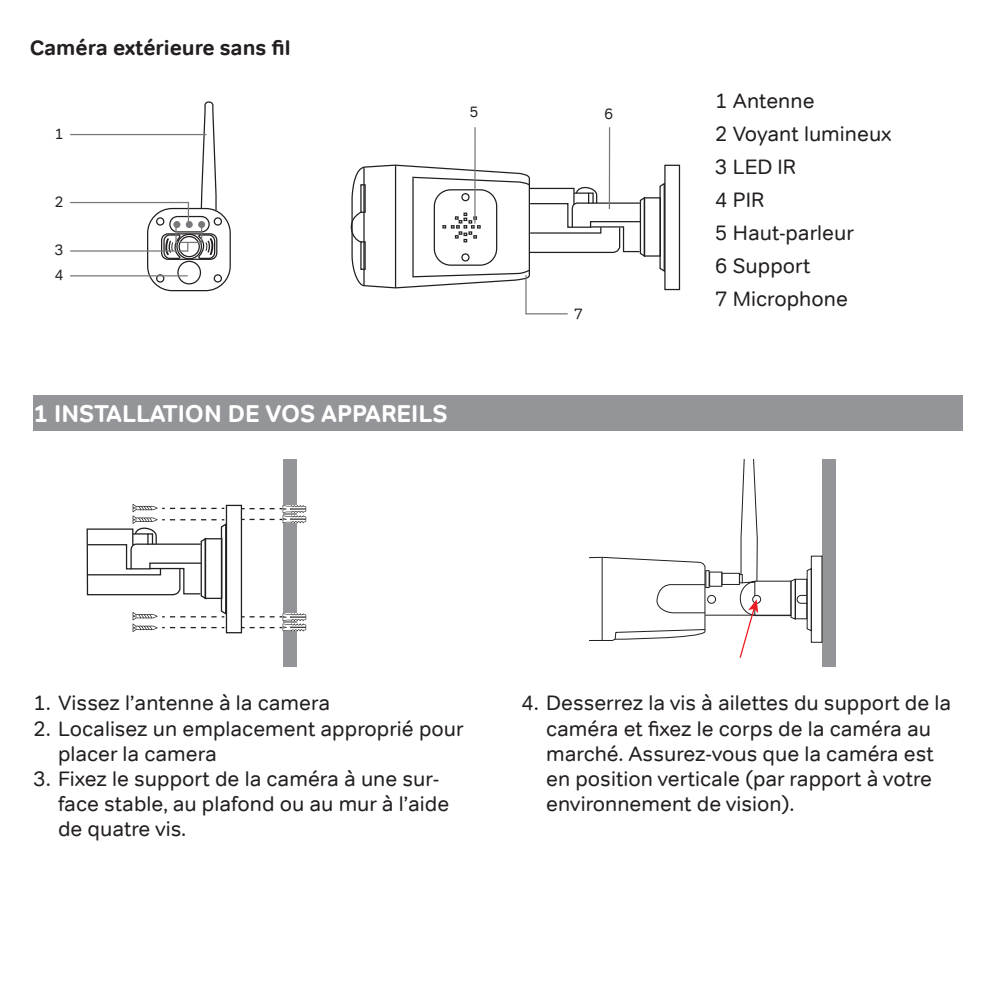
<style>
.page{position:relative;width:993px;height:993px;background:#fff}
.page>*{position:absolute;margin:0;border:0;box-sizing:border-box;transform-origin:0 0}
.t1{font:700 24.5px "Tondo";color:#fff}
.t2{font:21px/25.2px "Tondo";color:#231f20}
.t3{font:700 21px "Tondo";color:#231f20}
.t4{font:15.05px/24.8px "Tondo";color:#231f20}
</style>
<div class="page">
<div style="left:147px;top:208px;width:84px;height:83px;border:1px solid #231f20;border-radius:25px"></div>
<div style="left:169px;top:216px;width:41px;height:16px;border:1px solid #231f20;border-radius:8px"></div>
<div style="left:161px;top:233px;width:56px;height:27px;border:1px solid #231f20;border-radius:6px"></div>
<div style="left:178px;top:236px;width:22px;height:21px;border:1px solid #231f20;border-radius:50%"></div>
<div style="left:176px;top:234px;width:26px;height:25px;border:1px solid #231f20;border-radius:50%"></div>
<div style="left:177px;top:261px;width:24px;height:23px;border:1px solid #231f20;border-radius:50%"></div>
<div style="left:156px;top:274px;width:8px;height:8px;border:1px solid #231f20;border-radius:50%"></div>
<div style="left:213px;top:274px;width:9px;height:8px;border:1px solid #231f20;border-radius:50%"></div>
<div style="left:213px;top:217px;width:9px;height:8px;border:1px solid #231f20;border-radius:50%"></div>
<svg style="left:197px;top:234px;width:19px;height:25px"></svg>
<svg style="left:200px;top:101px;width:17px;height:111px"></svg>
<div style="left:664px;top:165px;width:16px;height:125px;border:1px solid #231f20"></div>
<svg style="left:658px;top:181px;width:7px;height:92px"></svg>
<hr style="left:70px;top:134px;width:136px;height:1px;background:#76787b">
<svg style="left:350px;top:164px;width:295px;height:151px"></svg>
<hr style="left:608px;top:127px;width:2px;height:82px;background:#76787b">
<hr style="left:474px;top:127px;width:1px;height:96px;background:#76787b">
<svg style="left:70px;top:201px;width:120px;height:25px"></svg>
<svg style="left:70px;top:234px;width:119px;height:25px"></svg>
<hr style="left:70px;top:275px;width:118px;height:1px;background:#76787b">
<div style="left:173px;top:221px;width:7px;height:7px;background:#76787b;border-radius:50%"></div>
<div style="left:186px;top:221px;width:7px;height:7px;background:#76787b;border-radius:50%"></div>
<div style="left:198px;top:221px;width:7px;height:7px;background:#76787b;border-radius:50%"></div>
<div style="left:175px;top:224px;width:27px;height:19px;border:1px solid #76787b"></div>
<div style="left:33px;top:395px;width:929px;height:36px;background:#939598"></div>
<div style="left:283px;top:459px;width:13px;height:208px;background:#939598"></div>
<div style="left:226px;top:504px;width:16px;height:129px;border:1px solid #231f20"></div>
<svg style="left:242px;top:613px;width:64px;height:18px"></svg>
<svg style="left:86px;top:504px;width:141px;height:127px"></svg>
<svg style="left:242px;top:505px;width:64px;height:18px"></svg>
<div style="left:821px;top:459px;width:13px;height:208px;background:#939598"></div>
<div style="left:754px;top:580px;width:37px;height:36px;border:1px solid #231f20"></div>
<div style="left:721px;top:572px;width:18px;height:12px;border:1px solid #231f20"></div>
<div style="left:709px;top:571px;width:13px;height:15px;border:1px solid #231f20"></div>
<svg style="left:589px;top:556px;width:117px;height:85px"></svg>
<hr style="left:705px;top:614px;width:85px;height:1px;background:#231f20">
<div style="left:707px;top:594px;width:8px;height:9px;border:1px solid #231f20;border-radius:50%"></div>
<svg style="left:789px;top:567px;width:23px;height:64px"></svg>
<hr style="left:601px;top:557px;width:1px;height:83px;background:#231f20">
<svg style="left:738px;top:459px;width:40px;height:199px"></svg>
<p class="t3" style="left:30px;top:35px;width:262px">Caméra extérieure sans fil</p>
<p class="t4" style="left:54px;top:122px;width:11px">1</p>
<p class="t4" style="left:54px;top:189px;width:11px">2</p>
<p class="t4" style="left:54px;top:237px;width:11px">3<br>4</p>
<p class="t4" style="left:469px;top:100px;width:11px">5</p>
<p class="t1" style="left:33px;top:398px;width:415px">1 INSTALLATION DE VOS APPAREILS</p>
<p class="t4" style="left:604px;top:101px;width:11px">6</p>
<p class="t4" style="left:573px;top:301px;width:11px">7</p>
<p class="t2" style="left:714px;top:85px;width:178px;line-height:32.9px">1 Antenne<br>2 Voyant lumineux<br>3 LED IR<br>4 PIR<br>5 Haut-parleur<br>6 Support<br>7 Microphone</p>
<p class="t2" style="left:33px;top:690px;width:298px">1. Vissez l’antenne à la camera</p>
<p class="t2" style="left:58px;top:715px;width:407px;text-indent:-25px">2. Localisez un emplacement approprié pour placer la camera</p>
<p class="t2" style="left:58px;top:766px;width:392px;text-indent:-25px">3. Fixez le support de la caméra à une sur&shy;face stable, au plafond ou au mur à l’aide de quatre vis.</p>
<p class="t2" style="left:546px;top:690px;width:406px;text-indent:-25px">4. Desserrez la vis à ailettes du support de la caméra et fixez le corps de la caméra au marché. Assurez-vous que la caméra est en position verticale (par rapport à votre environnement de vision).</p>
</div>
